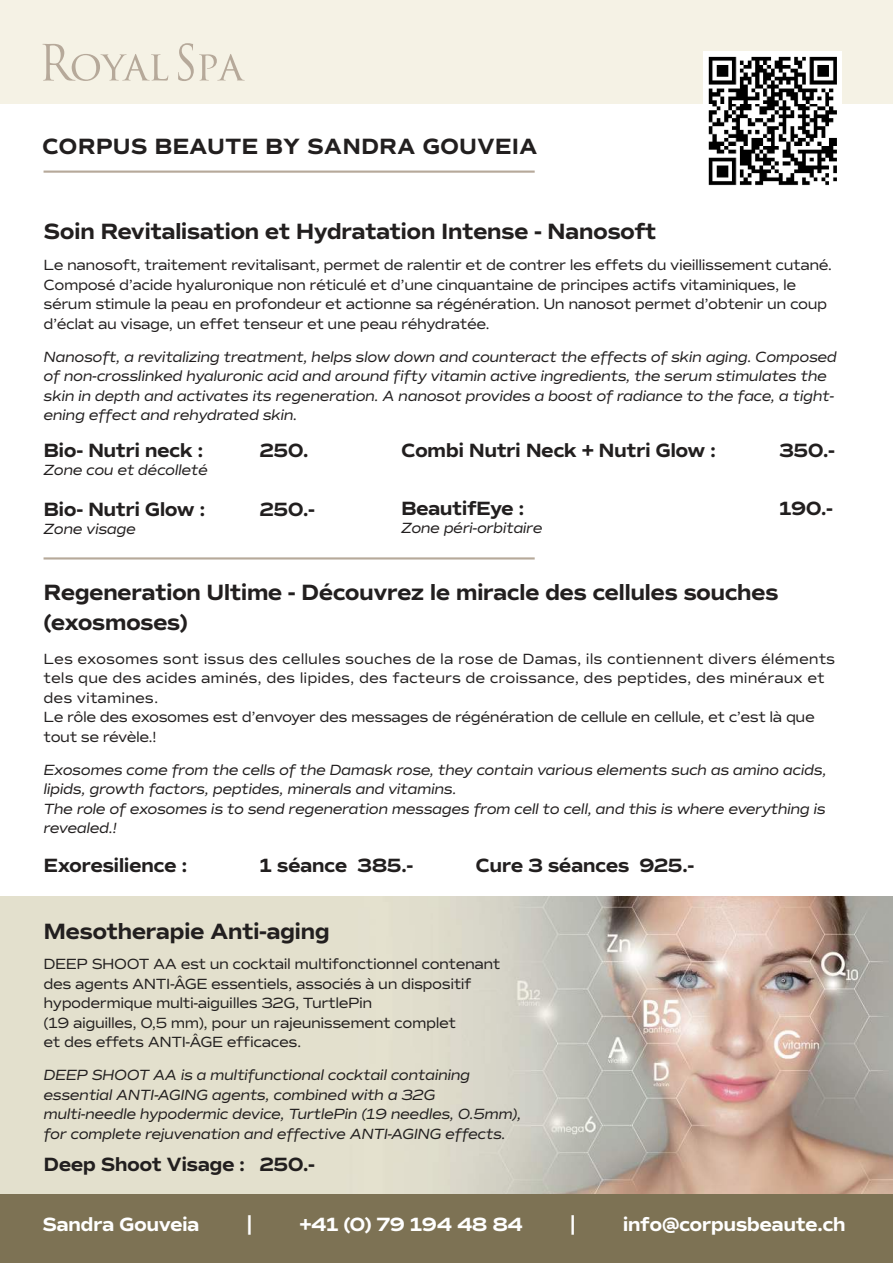
<style>
.page{position:relative;width:893px;height:1263px;background:#fff}
.page>*{position:absolute;margin:0;border:0;box-sizing:border-box;transform-origin:0 0}
.t1{font:700 22.5px/30px "Commuters Sans";letter-spacing:-.03em;color:#221f1f}
.t2{font:700 22.5px "Commuters Sans";color:#221f1f}
.t3{font:700 19.5px "Commuters Sans";letter-spacing:-.03em;color:#221f1f}
.t4{font:700 19.5px "Commuters Sans";letter-spacing:-.03em;color:#fff}
.t5{font:italic 15px/19.5px "Commuters Sans";letter-spacing:-.03em;color:#221f1f}
.t6{font:15px/19.5px "Commuters Sans";letter-spacing:-.03em;color:#221f1f}
.t7{font:15px/19.5px "Commuters Sans";color:#221f1f}
</style>
<div class="page">
<img style="left:1px;top:896px;width:892px;height:299px">
<hr style="left:44px;top:557px;width:491px;height:2px;background:#b6a99a">
<hr style="left:44px;top:171px;width:491px;height:2px;background:#b6a99a">
<div style="left:0;top:0;width:893px;height:103px;background:#f5f2e5"></div>
<div style="left:0;top:1195px;width:893px;height:68px;background:#7d7254"></div>
<svg style="left:178px;top:43px;width:67px;height:38px"></svg>
<svg style="left:43px;top:44px;width:125px;height:37px"></svg>
<img style="left:703px;top:51px;width:138px;height:135px">
<h1 class="t2" style="left:42px;top:136px;width:497px">CORPUS BEAUTE BY SANDRA GOUVEIA</h1>
<h1 class="t1" style="left:44px;top:217px;width:614px">Soin Revitalisation et Hydratation Intense - Nanosoft</h1>
<p class="t6" style="left:44px;top:255px;width:790px">Le nanosoft, traitement revitalisant, permet de ralentir et de contrer les effets du vieillissement cutané.<br>Composé d’acide hyaluronique non réticulé et d’une cinquantaine de principes actifs vitaminiques, le sérum stimule la peau en profondeur et actionne sa régénération. Un nanosot permet d’obtenir un coup d’éclat au visage, un effet tenseur et une peau réhydratée.</p>
<p class="t5" style="left:44px;top:348px;width:795px">Nanosoft, a revitalizing treatment, helps slow down and counteract the effects of skin aging. Composed of non-crosslinked hyaluronic acid and around fifty vitamin active ingredients, the serum stimulates the skin in depth and activates its regeneration. A nanosot provides a boost of radiance to the face, a tight&shy;ening effect and rehydrated skin.</p>
<h2 class="t3" style="left:44px;top:441px;width:162px">Bio- Nutri neck :</h2>
<h2 class="t3" style="left:260px;top:441px;width:51px">250.</h2>
<p class="t5" style="left:44px;top:461px;width:166px">Zone cou et décolleté</p>
<h2 class="t3" style="left:44px;top:500px;width:163px">Bio- Nutri Glow :</h2>
<h2 class="t3" style="left:260px;top:500px;width:57px">250.-</h2>
<p class="t5" style="left:44px;top:520px;width:94px">Zone visage</p>
<h2 class="t3" style="left:401px;top:441px;width:317px">Combi Nutri Neck + Nutri Glow :</h2>
<h2 class="t3" style="left:779px;top:441px;width:57px">350.-</h2>
<h2 class="t3" style="left:401px;top:499px;width:125px">BeautifEye :</h2>
<h2 class="t3" style="left:779px;top:499px;width:55px">190.-</h2>
<p class="t5" style="left:401px;top:519px;width:143px">Zone péri-orbitaire</p>
<h1 class="t1" style="left:44px;top:578px;width:736px">Regeneration Ultime - Découvrez le miracle des cellules souches (exosmoses)</h1>
<p class="t7" style="left:44px;top:649px;width:793px">Les exosomes sont issus des cellules souches de la rose de Damas, ils contiennent divers éléments tels que des acides aminés, des lipides, des facteurs de croissance, des peptides, des minéraux et des vitamines.<br>Le rôle des exosomes est d’envoyer des messages de régénération de cellule en cellule, et c’est là que tout se révèle.!</p>
<p class="t5" style="left:44px;top:761px;width:785px">Exosomes come from the cells of the Damask rose, they contain various elements such as amino acids, lipids, growth factors, peptides, minerals and vitamins.<br>The role of exosomes is to send regeneration messages from cell to cell, and this is where everything is revealed.!</p>
<h2 class="t3" style="left:44px;top:856px;width:145px">Exoresilience :</h2>
<h2 class="t3" style="left:260px;top:856px;width:155px">1 séance 385.-</h2>
<h2 class="t3" style="left:476px;top:856px;width:220px">Cure 3 séances 925.-</h2>
<h1 class="t1" style="left:44px;top:917px;width:288px">Mesotherapie Anti-aging</h1>
<p class="t6" style="left:44px;top:954px;width:459px">DEEP SHOOT AA est un cocktail multifonctionnel contenant des agents ANTI-ÂGE essentiels, associés à un dispositif hypodermique multi-aiguilles 32G, TurtlePin<br>(19 aiguilles, 0,5 mm), pour un rajeunissement complet<br>et des effets ANTI-ÂGE efficaces.</p>
<p class="t5" style="left:44px;top:1066px;width:479px">DEEP SHOOT AA is a multifunctional cocktail containing essential ANTI-AGING agents, combined with a 32G multi-needle hypodermic device, TurtlePin (19 needles, 0.5mm), for complete rejuvenation and effective ANTI-AGING effects.</p>
<h2 class="t3" style="left:44px;top:1155px;width:273px">Deep Shoot Visage : 250.-</h2>
<h2 class="t4" style="left:43px;top:1215px;width:159px">Sandra Gouveia</h2>
<h2 class="t4" style="left:246px;top:1215px;width:8px">|</h2>
<h2 class="t4" style="left:299px;top:1215px;width:225px">+41 (0) 79 194 48 84</h2>
<h2 class="t4" style="left:570px;top:1215px;width:8px">|</h2>
<h2 class="t4" style="left:623px;top:1215px;width:225px">info@corpusbeaute.ch</h2>
</div>
